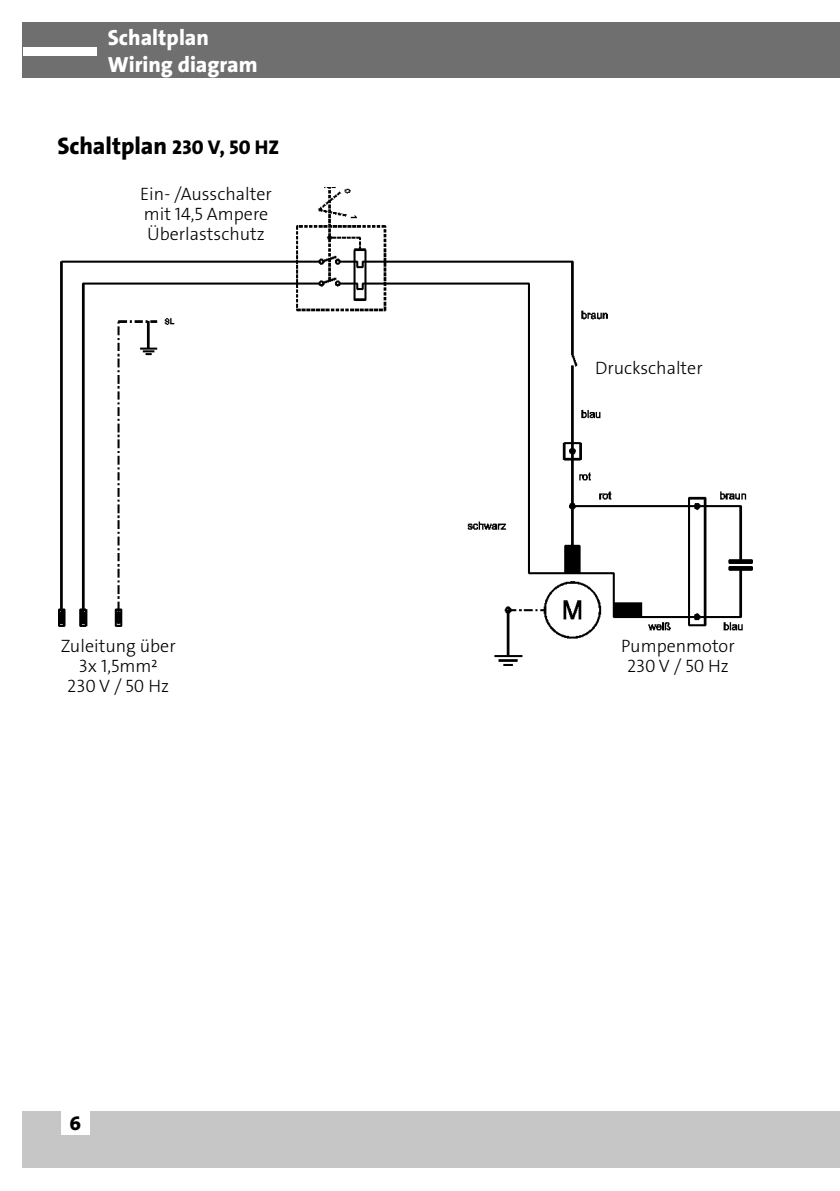
<style>
.page{position:relative;width:840px;height:1191px;background:#fff}
.page>*{position:absolute;margin:0;border:0;box-sizing:border-box;transform-origin:0 0}
.t1{font:24px "The Sans LP8 Ex Bld";color:#000}
.t2{font:22px/26.4px "The Sans LP8 Ex Bld";color:#fff}
.t3{font:20px "The Sans LP8 Ex Bld";color:#000}
.t4{font:18px/20px "The Sans LP3 Lig";color:#000;text-align:center}
.s1{font-size:20px}
</style>
<div class="page">
<hr style="left:839px;top:1111px;width:1px;height:57px;background:#c6c6c6">
<div style="left:23px;top:1111px;width:816px;height:57px;background:#c6c6c6"></div>
<div style="left:61px;top:1111px;width:28px;height:24px;background:#fff"></div>
<div style="left:23px;top:23px;width:816px;height:55px;background:#706f6f"></div>
<div style="left:23px;top:47px;width:73px;height:8px;background:#fff"></div>
<img style="left:59px;top:187px;width:693px;height:478px">
<p class="t2" style="left:108px;top:25px;width:151px">Schaltplan<br>Wiring diagram</p>
<h1 class="t1" style="left:57px;top:130px;width:223px">Schaltplan <span class="s1">230 V, 50 HZ</span></h1>
<p class="t4" style="left:140px;top:184px;width:133px;text-align:left">Ein- /Ausschalter mit 14,5 Ampere<br>Überlastschutz</p>
<p class="t4" style="left:594px;top:358px;width:109px">Druckschalter</p>
<p class="t4" style="left:61px;top:636px;width:116px">Zuleitung über<br>3x 1,5mm²<br>230 V / 50 Hz</p>
<p class="t4" style="left:621px;top:636px;width:115px">Pumpenmotor<br>230 V / 50 Hz</p>
<p class="t3" style="left:69px;top:1110px;width:13px">6</p>
</div>
